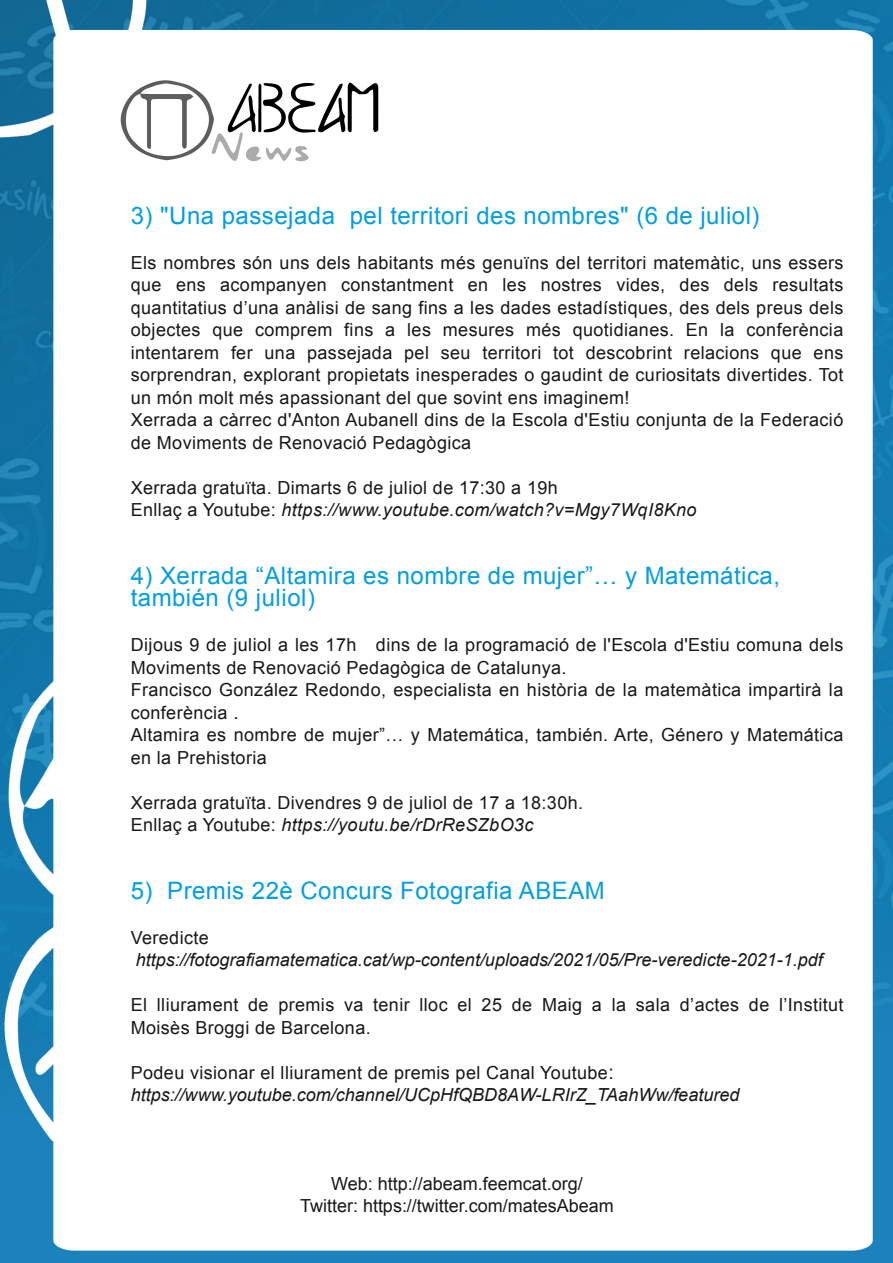
<style>
.page{position:relative;width:893px;height:1263px;background:#fff}
.page>*{position:absolute;margin:0;border:0;box-sizing:border-box;transform-origin:0 0}
.t1{font:24px/22.5px "Arial";letter-spacing:.02em;color:#009ee3}
.t2{font:18px/22.5px "Arial";letter-spacing:.02em;color:#181715}
.t3{font:italic 18px/22.5px "Arial";color:#181715}
.t4{font:18px/22.5px "Arial";color:#181715;text-align:center}
.s1{font-style:italic}
.s2{font-size:19.5px}
.s3{font-style:normal}
.s4{font-style:normal;font-size:19.5px}
</style>
<div class="page">
<img style="left:0;top:0;width:893px;height:1263px">
<img style="left:116px;top:77px;width:267px;height:90px">
<h1 class="t1" style="left:131px;top:204px;width:630px">3) "Una passejada pel territori des nombres" (6 de juliol)</h1>
<p class="t2" style="left:131px;top:251px;width:714px">Els nombres són uns dels habitants més genuïns del territori matemàtic, uns essers que ens acompanyen constantment en les nostres vides, des dels resultats quantitatius d’una anàlisi de sang fins a les dades estadístiques, des dels preus dels objectes que comprem fins a les mesures més quotidianes. En la conferència intentarem fer una passejada pel seu territori tot descobrint relacions que ens sorprendran, explorant propietats inesperades o gaudint de curiositats divertides. Tot un món molt més apassionant del que sovint ens imaginem!<br>Xerrada a càrrec d'Anton Aubanell dins de la Escola d'Estiu conjunta de la Federació de Moviments de Renovació Pedagògica</p>
<p class="t2" style="left:131px;top:476px;width:567px">Xerrada gratuïta. Dimarts 6 de juliol de 17:30 a 19h<br>Enllaç a Youtube: <span class="s1">https://www.youtube.com/watch?v=Mgy7WqI8Kno</span></p>
<h1 class="t1" style="left:131px;top:564px;width:651px">4) Xerrada “Altamira es nombre de mujer”… y Matemática, también (9 juliol)</h1>
<p class="t2" style="left:131px;top:634px;width:714px">Dijous 9 de juliol a les 17h dins de la programació de l'Escola d'Estiu comuna dels Moviments de Renovació Pedagògica de Catalunya.<br>Francisco González Redondo, especialista en història de la matemàtica impartirà la conferència <span class="s2">.<br></span>Altamira es nombre de mujer”… y Matemática, también. Arte, Género y Matemática en la Prehistoria</p>
<p class="t2" style="left:131px;top:791px;width:454px">Xerrada gratuïta. Divendres 9 de juliol de 17 a 18:30h.<br>Enllaç a Youtube: <span class="s1">https://youtu.be/rDrReSZbO3c</span></p>
<h1 class="t1" style="left:131px;top:879px;width:476px">5) Premis 22è Concurs Fotografia ABEAM</h1>
<p class="t2" style="left:131px;top:926px;width:79px">Veredicte</p>
<p class="t3" style="left:136px;top:949px;width:689px">https://fotografiamatematica.cat/wp-content/uploads/2021/05/Pre-veredicte-2021-1.pdf</p>
<p class="t2" style="left:131px;top:994px;width:714px">El lliurament de premis va tenir lloc el 25 de Maig a la sala d’actes de l’Institut<br>Moisès Broggi de Barcelona.</p>
<p class="t3" style="left:131px;top:1061px;width:610px"><span class="s3">Podeu visionar el lliurament de premis pel Canal Youtube</span><span class="s4">: </span>https://www.youtube.com/channel/UCpHfQBD8AW-LRIrZ_TAahWw/featured</p>
<p class="t4" style="left:300px;top:1172px;width:315px">Web: http://abeam.feemcat.org/<br>Twitter: https://twitter.com/matesAbeam</p>
</div>
